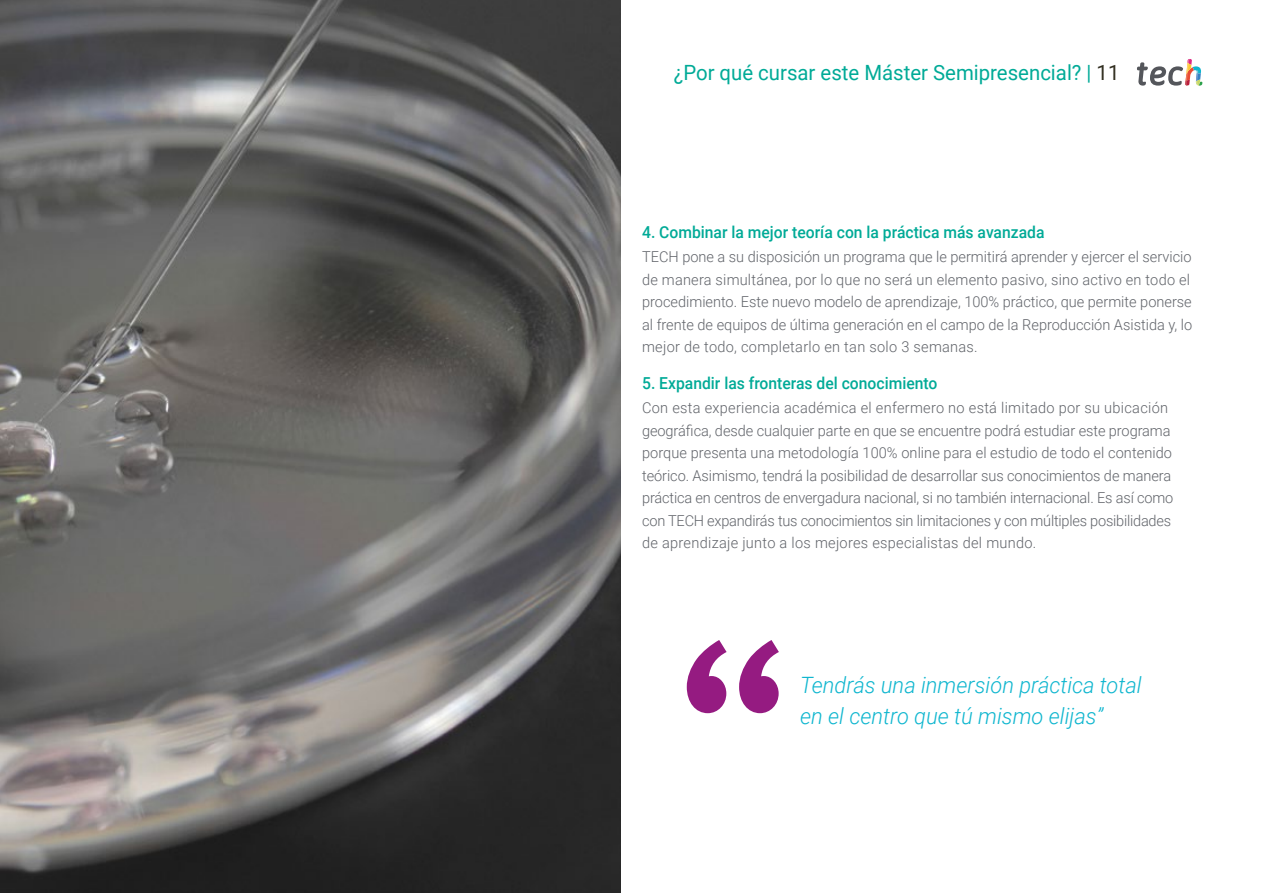
<style>
.page{position:relative;width:1263px;height:893px;background:#fff}
.page>*{position:absolute;margin:0;border:0;box-sizing:border-box;transform-origin:0 0}
.t1{font:italic 300 22.5px/31.5px "Roboto";color:#0fb6cf}
.t2{font:21px "Roboto";color:#00aa97}
.t3{font:500 16.5px "Roboto";color:#00aa97;scale:.95 1}
.t4{font:300 15px/22.5px "Roboto";color:#61646a}
.s1{color:#312e20}
</style>
<div class="page">
<svg style="left:1137px;top:59px;width:65px;height:27px"></svg>
<img style="left:0;top:0;width:621px;height:893px">
<svg style="left:687px;top:640px;width:92px;height:73px"></svg>
<h2 class="t2" style="left:674px;top:57px;width:447px">¿Por qué cursar este Máster Semipresencial? | <span class="s1">11</span></h2>
<p class="t3" style="left:642px;top:220px;width:425px">4. Combinar la mejor teoría con la práctica más avanzada</p>
<p class="t4" style="left:642px;top:245px;width:552px">TECH pone a su disposición un programa que le permitirá aprender y ejercer el servicio de manera simultánea, por lo que no será un elemento pasivo, sino activo en todo el procedimiento. Este nuevo modelo de aprendizaje, 100% práctico, que permite ponerse al frente de equipos de última generación en el campo de la Reproducción Asistida y, lo mejor de todo, completarlo en tan solo 3 semanas.</p>
<p class="t3" style="left:642px;top:371px;width:312px">5. Expandir las fronteras del conocimiento</p>
<p class="t4" style="left:642px;top:396px;width:533px">Con esta experiencia académica el enfermero no está limitado por su ubicación geográfica, desde cualquier parte en que se encuentre podrá estudiar este programa porque presenta una metodología 100% online para el estudio de todo el contenido teórico. Asimismo, tendrá la posibilidad de desarrollar sus conocimientos de manera práctica en centros de envergadura nacional, si no también internacional. Es así como con TECH expandirás tus conocimientos sin limitaciones y con múltiples posibilidades de aprendizaje junto a los mejores especialistas del mundo.</p>
<h1 class="t1" style="left:800px;top:668px;width:343px">Tendrás una inmersión práctica total en el centro que tú mismo elijas”</h1>
</div>
